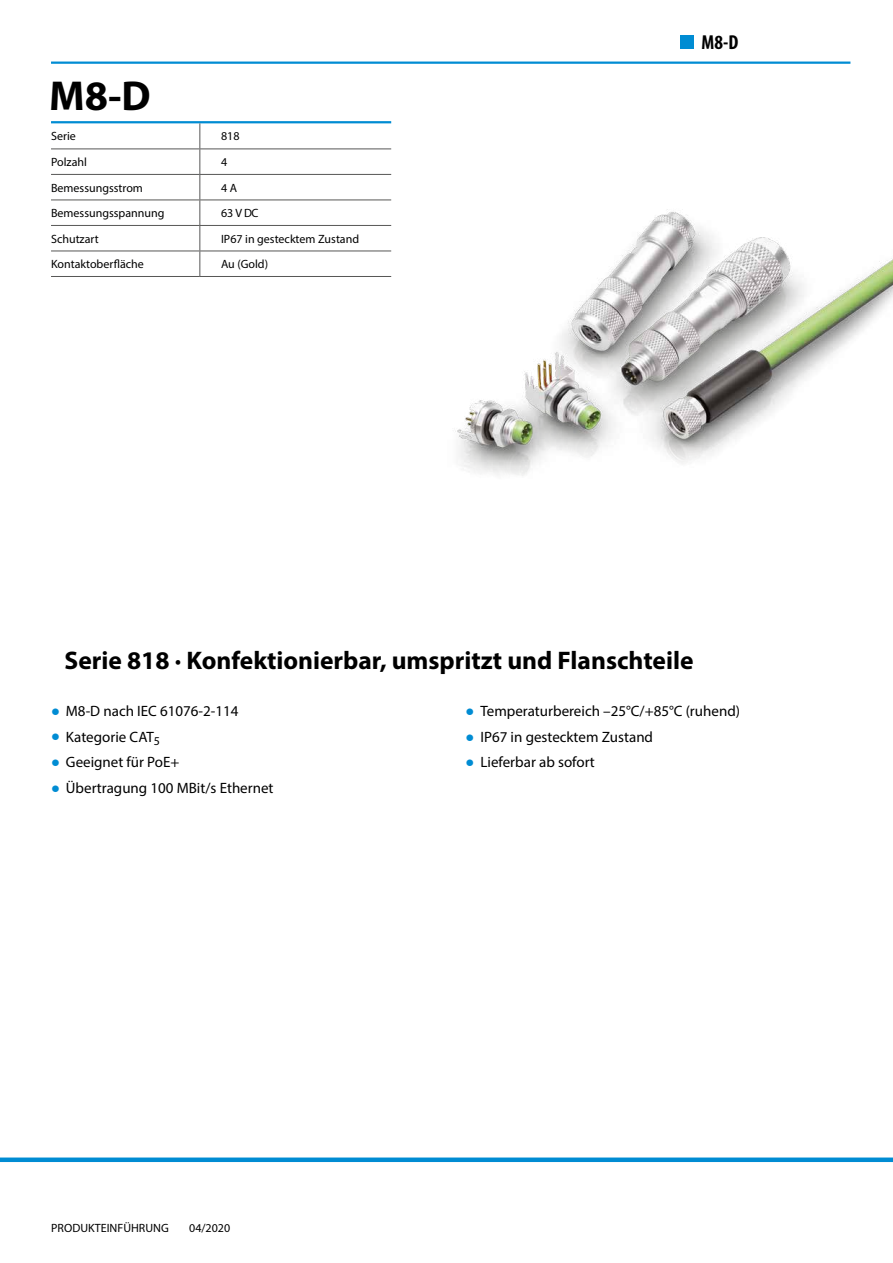
<style>
.page{position:relative;width:893px;height:1263px;background:#fff}
.page>*{position:absolute;margin:0;border:0;box-sizing:border-box;transform-origin:0 0}
.t1{font:700 42px "Myriad Pro";color:#000}
.t2{font:31.5px/25.5px "Myriad Pro";color:#008cd3;text-align:justify}
.t3{font:700 25.5px "Myriad Pro";color:#000}
.t4{font:700 condensed 20.25px "Myriad Pro";color:#000}
.t5{font:15px/25.5px "Myriad Pro";color:#000}
.t6{font:12px "Myriad Pro";color:#000}
</style>
<div class="page">
<div style="left:680px;top:35px;width:14px;height:14px;background:#008cd3"></div>
<hr style="left:51px;top:62px;width:799px;height:2px;background:#008cd3">
<hr style="left:51px;top:121px;width:340px;height:2px;background:#008cd3">
<div style="left:0;top:1157px;width:893px;height:5px;background:#008cd3"></div>
<img style="left:455px;top:209px;width:438px;height:267px">
<svg style="left:200px;top:123px;width:1px;height:153px"></svg>
<hr style="left:51px;top:149px;width:149px;height:1px;background:#575756">
<hr style="left:200px;top:149px;width:191px;height:1px;background:#575756">
<hr style="left:51px;top:174px;width:149px;height:1px;background:#575756">
<hr style="left:200px;top:174px;width:191px;height:1px;background:#575756">
<hr style="left:51px;top:200px;width:149px;height:1px;background:#575756">
<hr style="left:200px;top:200px;width:191px;height:1px;background:#575756">
<hr style="left:51px;top:225px;width:149px;height:1px;background:#575756">
<hr style="left:200px;top:225px;width:191px;height:1px;background:#575756">
<hr style="left:51px;top:251px;width:149px;height:1px;background:#575756">
<hr style="left:200px;top:251px;width:191px;height:1px;background:#575756">
<hr style="left:51px;top:276px;width:149px;height:1px;background:#575756">
<hr style="left:200px;top:276px;width:191px;height:1px;background:#575756">
<h1 class="t1" style="left:49px;top:68px;width:103px">M8-D</h1>
<p class="t6" style="left:51px;top:129px;width:26px">Serie</p>
<p class="t6" style="left:221px;top:129px;width:20px">818</p>
<p class="t6" style="left:51px;top:155px;width:37px">Polzahl</p>
<p class="t6" style="left:221px;top:155px;width:8px">4</p>
<p class="t6" style="left:51px;top:180px;width:93px">Bemessungsstrom</p>
<p class="t6" style="left:221px;top:180px;width:18px">4 A</p>
<p class="t6" style="left:51px;top:206px;width:115px">Bemessungsspannung</p>
<p class="t6" style="left:221px;top:206px;width:39px">63 V DC</p>
<p class="t6" style="left:51px;top:231px;width:49px">Schutzart</p>
<p class="t6" style="left:221px;top:231px;width:140px">IP67 in gestecktem Zustand</p>
<p class="t6" style="left:51px;top:257px;width:94px">Kontaktoberfläche</p>
<p class="t6" style="left:221px;top:257px;width:49px">Au (Gold)</p>
<h3 class="t4" style="left:702px;top:30px;width:38px">M8-D</h3>
<h3 class="t3" style="left:64px;top:644px;width:631px">Serie 818 · Konfektionierbar, umspritzt und Flanschteile</h3>
<p class="t5" style="left:480px;top:698px;width:261px">Temperaturbereich –25°C/+85°C (ruhend)<br>IP67 in gestecktem Zustand<br>Lieferbar ab sofort</p>
<p class="t5" style="left:66px;top:698px;width:209px">M8-D nach IEC 61076-2-114<br>Kategorie CAT<sub>5<br></sub>Geeignet für PoE+<br>Übertragung 100 MBit/s Ethernet</p>
<h2 class="t2" style="left:51px;top:696px;width:10px">• • • •</h2>
<h2 class="t2" style="left:466px;top:696px;width:10px">• • •</h2>
<p class="t6" style="left:51px;top:1221px;width:119px">PRODUKTEINFÜHRUNG</p>
<p class="t6" style="left:189px;top:1221px;width:43px">04/2020</p>
</div>
